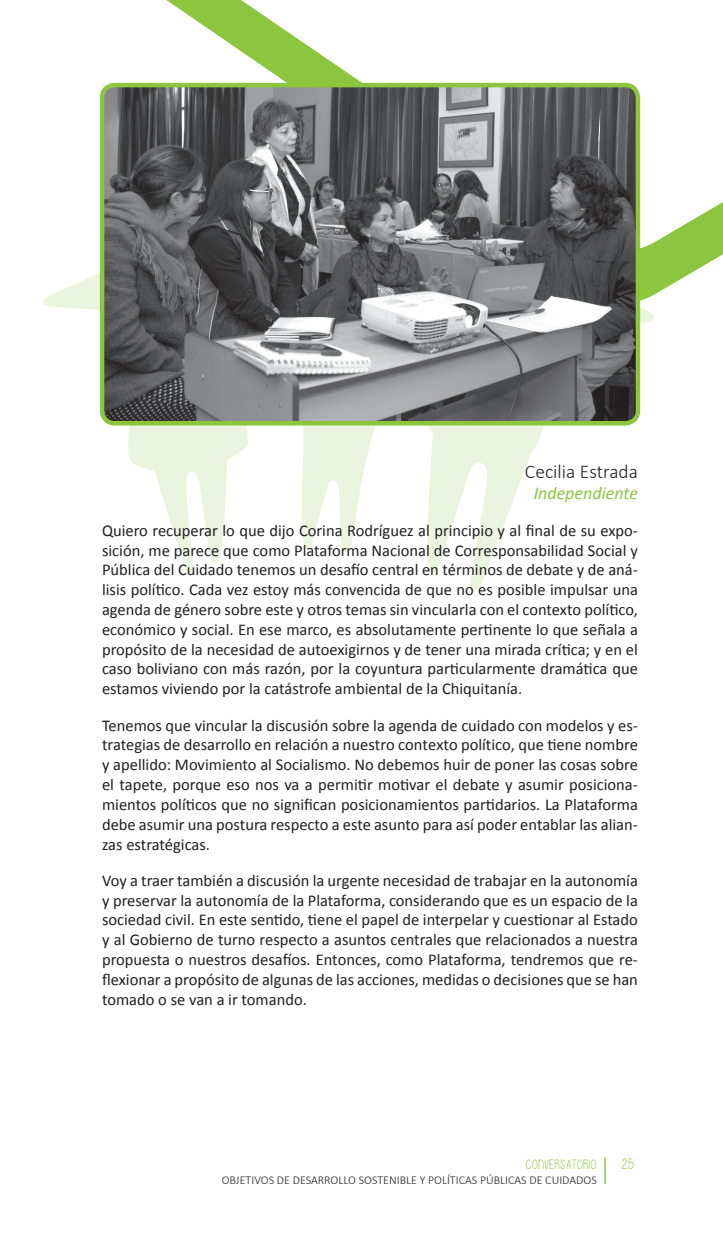
<style>
.page{position:relative;width:723px;height:1234px;background:#fff}
.page>*{position:absolute;margin:0;border:0;box-sizing:border-box;transform-origin:0 0}
.nombre{font:300 19.5px "Calibri";color:#231f20}
.nombre-2{font:italic 18px "Calibri";color:#8bc63e}
.cuerpo{font:16.5px/19.8px "Calibri";color:#231f20;text-align:justify}
.t1{font:15px "Please write me a song";color:#8bc63e}
.t2{font:13.5px "Please write me a song";color:#8bc63e}
.t3{font:300 12px "Calibri";color:#231f20}
</style>
<div class="page">
<svg style="left:43px;top:285px;width:221px;height:287px"></svg>
<svg style="left:427px;top:306px;width:227px;height:286px"></svg>
<svg style="left:264px;top:425px;width:164px;height:128px"></svg>
<hr style="left:604px;top:1157px;width:2px;height:26px;background:#8bc63e">
<svg style="left:74px;top:0;width:649px;height:306px"></svg>
<img style="left:102px;top:85px;width:536px;height:338px">
<div style="left:100px;top:83px;width:540px;height:342px;border:4px solid #8bc63e;border-radius:13px"></div>
<hr style="left:0;top:0;width:1px;height:1233px;background:#bfbfbf">
<p class="nombre" style="left:525px;top:459px;width:114px">Cecilia Estrada</p>
<p class="nombre-2" style="left:534px;top:481px;width:106px">Independiente</p>
<p class="cuerpo" style="left:102px;top:520px;width:537px">Quiero recuperar lo que dijo Corina Rodríguez al principio y al final de su expo&shy;sición, me parece que como Plataforma Nacional de Corresponsabilidad Social y Pública del Cuidado tenemos un desafío central en términos de debate y de aná&shy;lisis político. Cada vez estoy más convencida de que no es posible impulsar una agenda de género sobre este y otros temas sin vincularla con el contexto político, económico y social. En ese marco, es absolutamente pertinente lo que señala a propósito de la necesidad de autoexigirnos y de tener una mirada crítica; y en el caso boliviano con más razón, por la coyuntura particularmente dramática que estamos viviendo por la catástrofe ambiental de la Chiquitanía.</p>
<p class="cuerpo" style="left:102px;top:715px;width:537px">Tenemos que vincular la discusión sobre la agenda de cuidado con modelos y es&shy;trategias de desarrollo en relación a nuestro contexto político, que tiene nombre y apellido: Movimiento al Socialismo. No debemos huir de poner las cosas sobre el tapete, porque eso nos va a permitir motivar el debate y asumir posiciona&shy;mientos políticos que no significan posicionamientos partidarios. La Plataforma debe asumir una postura respecto a este asunto para así poder entablar las alian&shy;zas estratégicas.</p>
<p class="cuerpo" style="left:102px;top:870px;width:537px">Voy a traer también a discusión la urgente necesidad de trabajar en la autonomía y preservar la autonomía de la Plataforma, considerando que es un espacio de la sociedad civil. En este sentido, tiene el papel de interpelar y cuestionar al Estado y al Gobierno de turno respecto a asuntos centrales que relacionados a nuestra propuesta o nuestros desafíos. Entonces, como Plataforma, tendremos que re&shy;flexionar a propósito de algunas de las acciones, medidas o decisiones que se han tomado o se van a ir tomando.</p>
<p class="t2" style="left:526px;top:1157px;width:72px">CONVERSATORIO</p>
<p class="t3" style="left:222px;top:1172px;width:377px">OBJETIVOS DE DESARROLLO SOSTENIBLE Y POLÍTICAS PÚBLICAS DE CUIDADOS</p>
<p class="t1" style="left:621px;top:1156px;width:15px">25</p>
</div>
